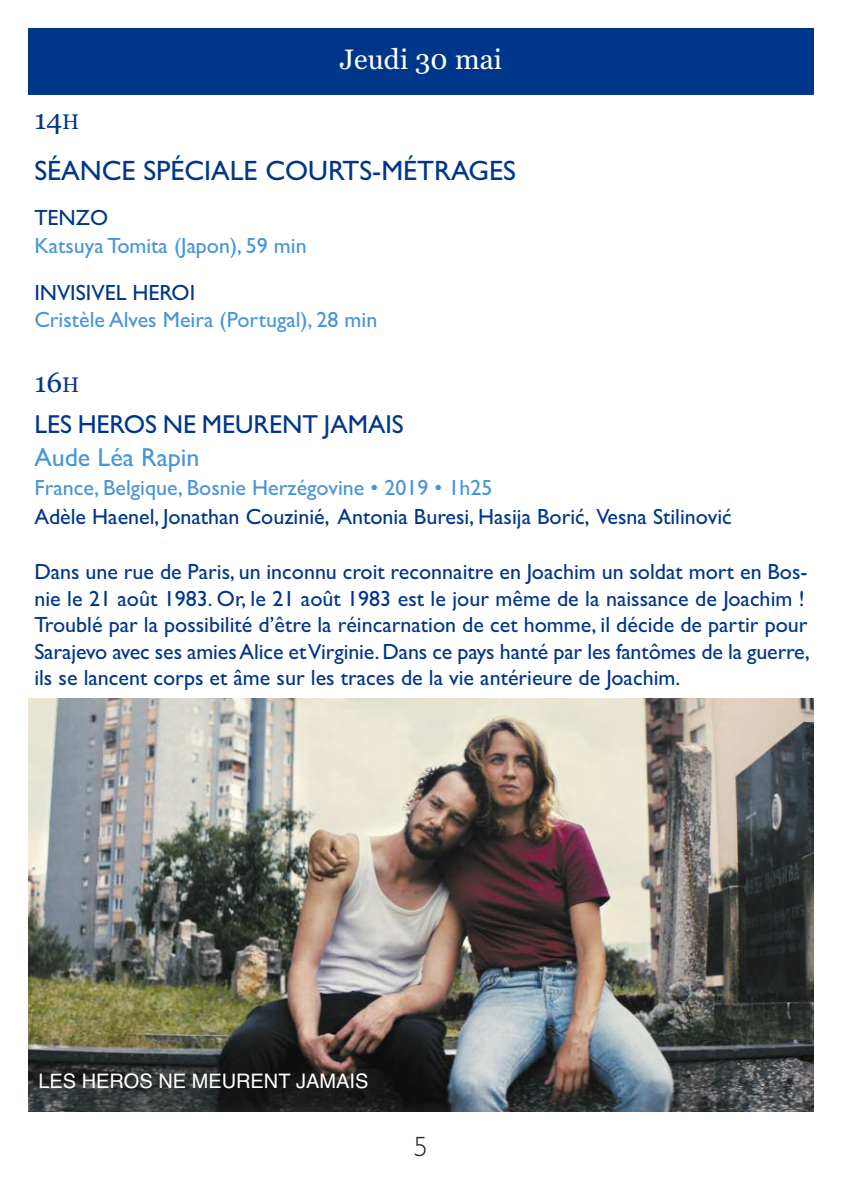
<style>
.page{position:relative;width:842px;height:1191px;background:#fff}
.page>*{position:absolute;margin:0;border:0;box-sizing:border-box;transform-origin:0 0}
.t1{font:28px "Gill Sans";color:#00368a}
.t2{font:28px "Georgia";color:#fff}
.t3{font:28px "Georgia";color:#00368a}
.t4{font:300 28px "Gill Sans";color:#272627}
.t5{font:26px "Gill Sans";color:#00368a}
.t6{font:26px "Gill Sans";color:#4895d9}
.t7{font:22px/26.4px "Gill Sans";color:#00368a}
.t8{font:22px "Gill Sans";color:#4895d9}
.t9{font:20px "Helvetica";color:#fff}
.s1{font-size:21px}
</style>
<div class="page">
<img style="left:28px;top:698px;width:786px;height:413px">
<div style="left:28px;top:28px;width:786px;height:66px;background:#00368a"></div>
<p class="t3" style="left:34px;top:103px;width:46px">14<span class="s1">H</span></p>
<p class="t2" style="left:340px;top:43px;width:164px">Jeudi 30 mai</p>
<p class="t1" style="left:34px;top:154px;width:483px">SÉANCE SPÉCIALE COURTS-MÉTRAGES</p>
<p class="t7" style="left:34px;top:204px;width:75px">TENZO</p>
<p class="t8" style="left:34px;top:232px;width:274px">Katsuya Tomita (Japon), 59 min</p>
<p class="t7" style="left:34px;top:279px;width:162px">INVISIVEL HEROI</p>
<p class="t8" style="left:34px;top:306px;width:345px">Cristèle Alves Meira (Portugal), 28 min</p>
<p class="t3" style="left:34px;top:365px;width:46px">16<span class="s1">H</span></p>
<p class="t5" style="left:34px;top:409px;width:371px">LES HEROS NE MEURENT JAMAIS</p>
<p class="t6" style="left:34px;top:441px;width:167px">Aude Léa Rapin</p>
<p class="t8" style="left:34px;top:475px;width:460px">France, Belgique, Bosnie Herzégovine • 2019 • 1h25</p>
<p class="t7" style="left:34px;top:503px;width:699px">Adèle Haenel, Jonathan Couzinié, Antonia Buresi, Hasija Borić, Vesna Stilinović</p>
<p class="t7" style="left:34px;top:558px;width:777px">Dans une rue de Paris, un inconnu croit reconnaitre en Joachim un soldat mort en Bos&shy;nie le 21 août 1983. Or, le 21 août 1983 est le jour même de la naissance de Joachim !<br>Troublé par la possibilité d’être la réincarnation de cet homme, il décide de partir pour Sarajevo avec ses amiesAlice etVirginie.Dans ce pays hanté par les fantômes de la guerre, ils se lancent corps et âme sur les traces de la vie antérieure de Joachim.</p>
<p class="t9" style="left:38px;top:1069px;width:332px">LES HEROS NE MEURENT JAMAIS</p>
<p class="t4" style="left:414px;top:1130px;width:15px">5</p>
</div>
